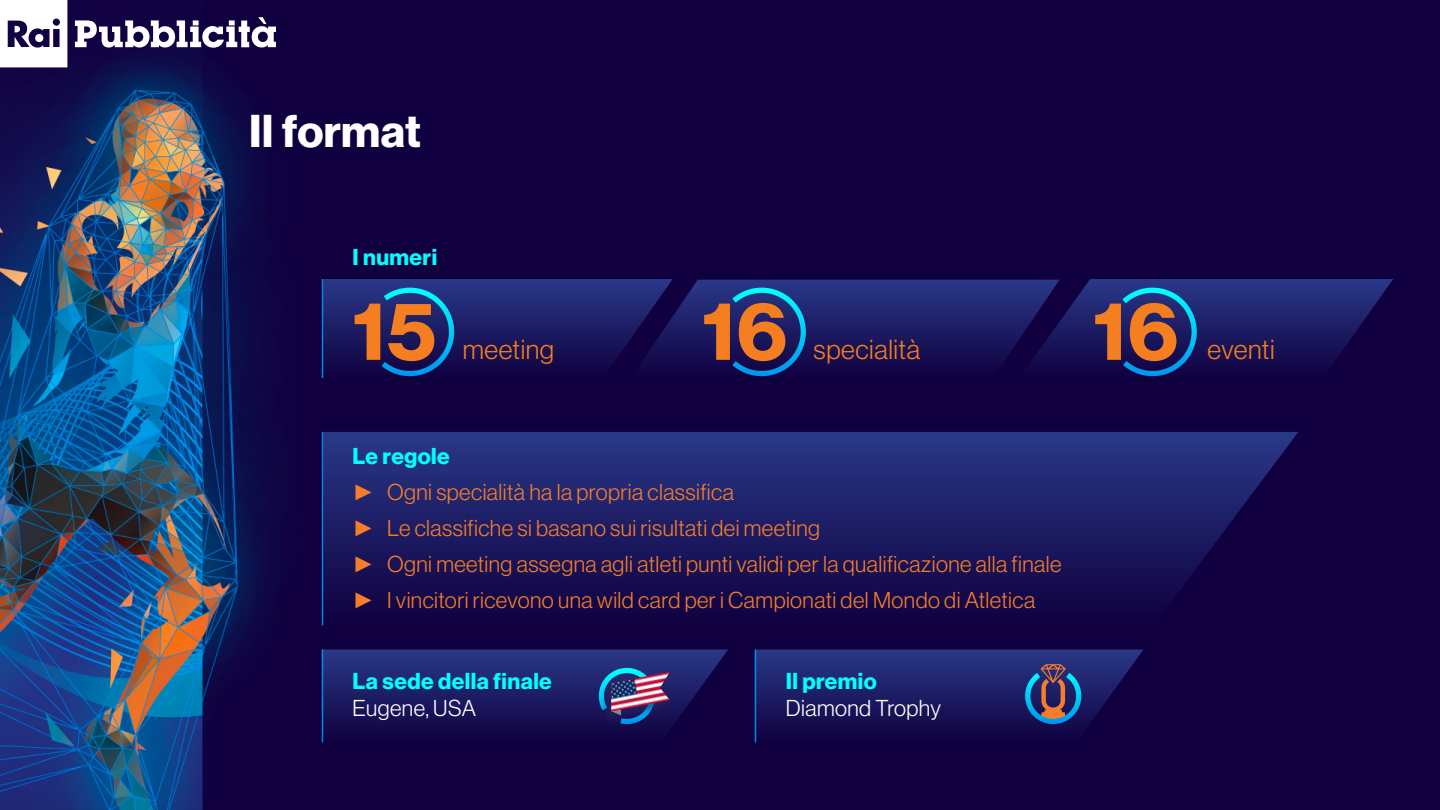
<style>
.page{position:relative;width:1440px;height:810px;background:#fff}
.page>*{position:absolute;margin:0;border:0;box-sizing:border-box;transform-origin:0 0}
.t1{font:81.38px "N Haas Grotesk DS Pro 75 Bd";color:#f57e20}
.t2{font:45px "N Haas Grotesk DS Pro 75 Bd";letter-spacing:.005em;color:#fff}
.t3{font:27px "N Haas Grotesk DS Pro 45 Lt";letter-spacing:.02em;color:#f57e20}
.t4{font:22.5px/36px "N Haas Grotesk DS Pro 45 Lt";letter-spacing:.02em;color:#f57d2b}
.t5{font:22.5px "N Haas Grotesk DS Pro 75 Bd";letter-spacing:.02em;color:#0ff}
.t6{font:22.5px "N Haas Grotesk DS Pro 45 Lt";letter-spacing:.02em;color:#fff}
.s1{font-family:"Arial"}
</style>
<div class="page">
<img style="left:0;top:0;width:1440px;height:810px">
<svg style="left:0;top:0;width:67px;height:67px"></svg>
<div style="left:35px;top:34px;width:8px;height:8px;background:#fff;border-radius:50%"></div>
<svg style="left:75px;top:17px;width:201px;height:31px"></svg>
<svg style="left:323px;top:432px;width:975px;height:193px;background:#1b1b61"></svg>
<hr style="left:322px;top:432px;width:1px;height:193px;background:#008aee">
<svg style="left:322px;top:279px;width:1071px;height:100px;background:#1a1f64"></svg>
<svg style="left:322px;top:650px;width:406px;height:92px;background:#1b1d63"></svg>
<img style="left:611px;top:672px;width:59px;height:39px">
<svg style="left:755px;top:650px;width:389px;height:92px;background:#1e1f63"></svg>
<h2 class="t2" style="left:249px;top:105px;width:173px">Il format</h2>
<p class="t5" style="left:353px;top:244px;width:86px">I numeri</p>
<h1 class="t1" style="left:352px;top:284px;width:85px">15</h1>
<h1 class="t1" style="left:702px;top:284px;width:86px">16</h1>
<h1 class="t1" style="left:1093px;top:284px;width:86px">16</h1>
<p class="t3" style="left:463px;top:334px;width:93px">meeting</p>
<p class="t3" style="left:814px;top:334px;width:108px">specialità</p>
<p class="t3" style="left:1208px;top:334px;width:69px">eventi</p>
<p class="t5" style="left:353px;top:443px;width:99px">Le regole</p>
<p class="t4" style="left:353px;top:474px;width:711px"><span class="s1">►</span> Ogni specialità ha la propria classifica<br><span class="s1">►</span> Le classifiche si basano sui risultati dei meeting<br><span class="s1">►</span> Ogni meeting assegna agli atleti punti validi per la qualificazione alla finale <span class="s1">►</span> I vincitori ricevono una wild card per i Campionati del Mondo di Atletica</p>
<p class="t5" style="left:352px;top:668px;width:201px">La sede della finale</p>
<p class="t6" style="left:352px;top:696px;width:125px">Eugene, USA</p>
<p class="t5" style="left:786px;top:668px;width:93px">Il premio</p>
<p class="t6" style="left:786px;top:696px;width:157px">Diamond Trophy</p>
</div>
